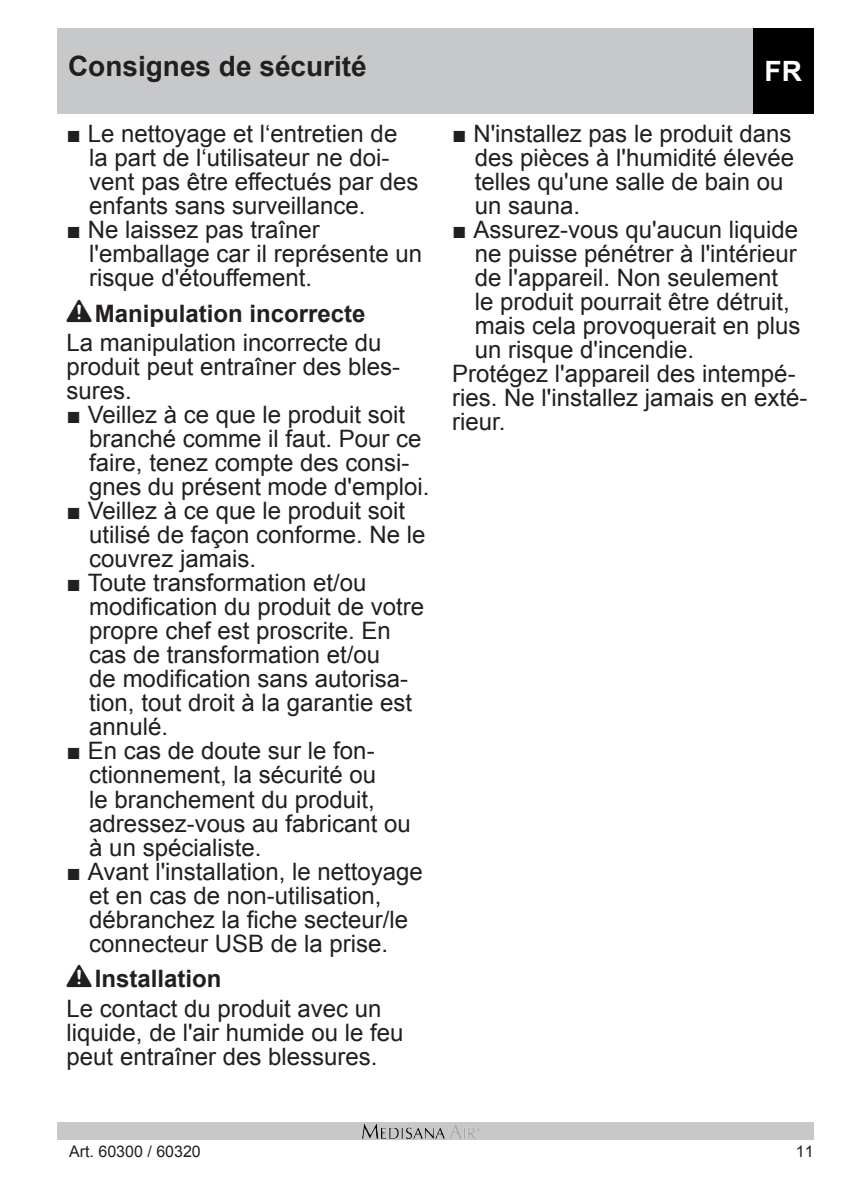
<style>
.page{position:relative;width:842px;height:1191px;background:#fff}
.page>*{position:absolute;margin:0;border:0;box-sizing:border-box;transform-origin:0 0}
.Ü_Head_rechts{font:700 28px "Arial";color:#231f20}
.Ü_Head_Sprache{font:700 28px "Arial";color:#fff}
.Sicherheit_Groß{font:24px/24px "Arial";color:#231f20}
.Sicherheit_Überschri{font:700 24px "Arial";color:#231f20}
.t1{font:16px "Arial";color:#231f20}
.s1{font-family:"Warnzeichen";font-weight:400}
</style>
<div class="page">
<div style="left:57px;top:28px;width:757px;height:85px;background:#c7c8ca"></div>
<div style="left:57px;top:1123px;width:757px;height:17px;background:#c7c8ca"></div>
<img style="left:363px;top:1124px;width:116px;height:14px">
<div style="left:753px;top:29px;width:61px;height:85px;background:#000"></div>
<p class="Ü_Head_rechts" style="left:68px;top:47px;width:300px">Consignes de sécurité</p>
<p class="Ü_Head_Sprache" style="left:765px;top:53px;width:39px">FR</p>
<p class="Sicherheit_Groß" style="left:89px;top:122px;width:331px;text-indent:-23px">■ Le nettoyage et l‘entretien de la part de l‘utilisateur ne doi&shy;vent pas être effectués par des enfants sans surveillance.</p>
<p class="Sicherheit_Groß" style="left:89px;top:218px;width:334px;text-indent:-23px">■ Ne laissez pas traîner l'emballage car il représente un risque d'étouffement.</p>
<p class="Sicherheit_Überschri" style="left:67px;top:297px;width:300px"><span class="s1">L</span>Manipulation incorrecte</p>
<p class="Sicherheit_Groß" style="left:67px;top:331px;width:335px">La manipulation incorrecte du produit peut entraîner des bles&shy;sures.</p>
<p class="Sicherheit_Groß" style="left:89px;top:403px;width:342px;text-indent:-23px">■ Veillez à ce que le produit soit branché comme il faut. Pour ce faire, tenez compte des consi&shy;gnes du présent mode d'emploi.</p>
<p class="Sicherheit_Groß" style="left:89px;top:499px;width:338px;text-indent:-23px">■ Veillez à ce que le produit soit utilisé de façon conforme. Ne le couvrez jamais.</p>
<p class="Sicherheit_Groß" style="left:89px;top:571px;width:336px;text-indent:-23px">■ Toute transformation et/ou modification du produit de votre propre chef est proscrite. En cas de transformation et/ou<br>de modification sans autorisa&shy;tion, tout droit à la garantie est annulé.</p>
<p class="Sicherheit_Groß" style="left:89px;top:739px;width:323px;text-indent:-23px">■ En cas de doute sur le fon&shy;ctionnement, la sécurité ou<br>le branchement du produit, adressez-vous au fabricant ou à un spécialiste.</p>
<p class="Sicherheit_Groß" style="left:89px;top:859px;width:335px;text-indent:-23px">■ Avant l'installation, le nettoyage et en cas de non-utilisation, débranchez la fiche secteur/le connecteur USB de la prise.</p>
<p class="Sicherheit_Überschri" style="left:67px;top:962px;width:156px"><span class="s1">L</span>Installation</p>
<p class="Sicherheit_Groß" style="left:67px;top:996px;width:338px">Le contact du produit avec un liquide, de l'air humide ou le feu peut entraîner des blessures.</p>
<p class="Sicherheit_Groß" style="left:475px;top:122px;width:321px;text-indent:-23px">■ N'installez pas le produit dans des pièces à l'humidité élevée telles qu'une salle de bain ou un sauna.</p>
<p class="Sicherheit_Groß" style="left:475px;top:218px;width:327px;text-indent:-23px">■ Assurez-vous qu'aucun liquide ne puisse pénétrer à l'intérieur de l'appareil. Non seulement le produit pourrait être détruit, mais cela provoquerait en plus un risque d'incendie.</p>
<p class="Sicherheit_Groß" style="left:452px;top:362px;width:357px">Protégez l'appareil des intempé&shy;ries. Ne l'installez jamais en exté&shy;rieur.</p>
<p class="t1" style="left:69px;top:1141px;width:133px">Art. 60300 / 60320</p>
<p class="t1" style="left:796px;top:1141px;width:19px">11</p>
</div>
